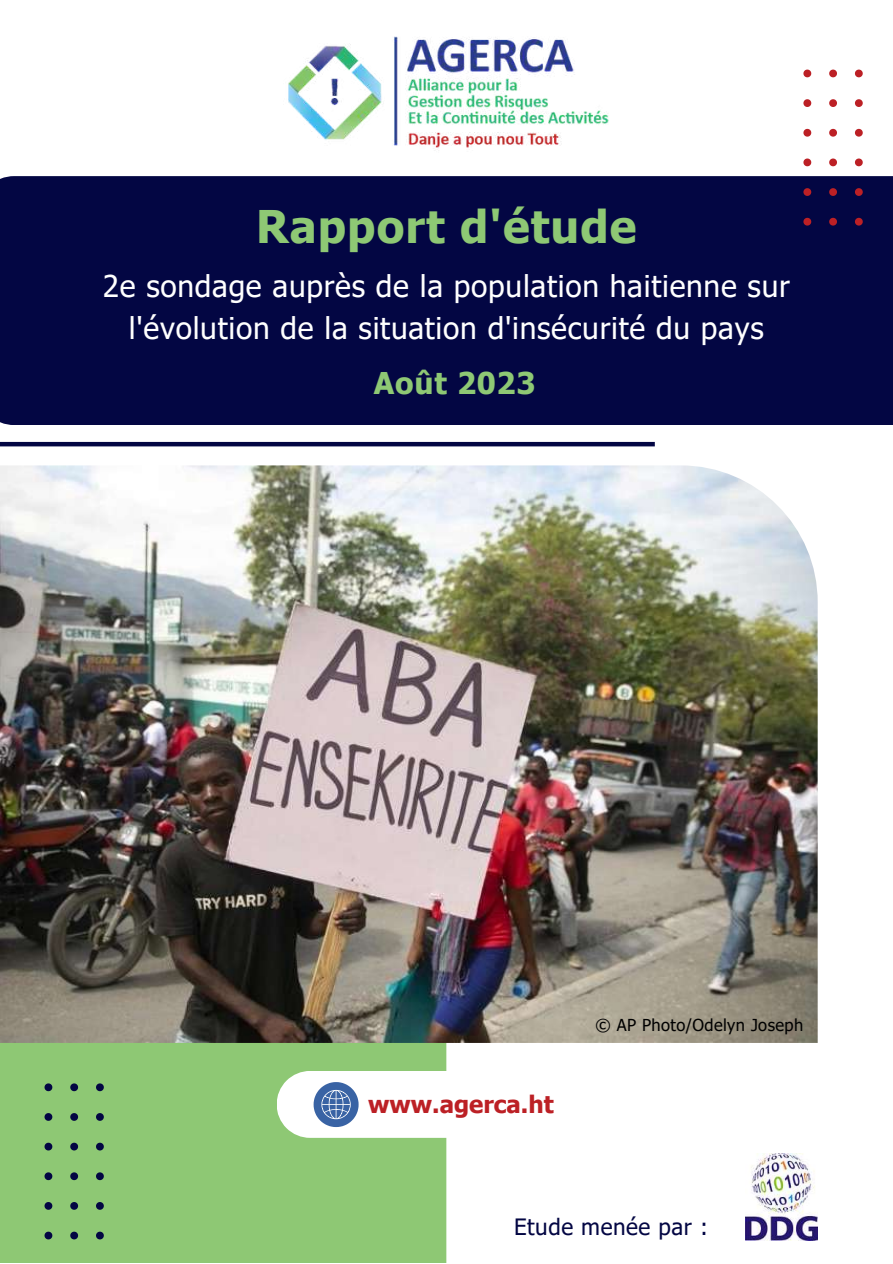
<style>
.page{position:relative;width:893px;height:1264px;background:#fff}
.page>*{position:absolute;margin:0;border:0;box-sizing:border-box;transform-origin:0 0}
.t1{font:700 45px "Tahoma";letter-spacing:.025em;color:#8ec874}
.t2{font:30px/41.5px "Tahoma";letter-spacing:.025em;color:#fff;text-align:center}
.t3{font:700 30px "Tahoma";letter-spacing:.025em;color:#8ec874}
.t4{font:700 24px "Tahoma";color:#bc2025}
.t5{font:22.5px "Tahoma";letter-spacing:.025em;color:#030643}
.t6{font:16.5px "Tahoma";letter-spacing:.025em;color:#000}
</style>
<div class="page">
<div style="left:0;top:771px;width:446px;height:491px;background:#8ec874"></div>
<img style="left:0;top:465px;width:817px;height:577px">
<hr style="left:0;top:442px;width:654px;height:4px;background:#030643">
<svg style="left:45px;top:1231px;width:7px;height:8px"></svg>
<svg style="left:45px;top:1202px;width:7px;height:7px"></svg>
<svg style="left:45px;top:1172px;width:7px;height:8px"></svg>
<svg style="left:45px;top:1142px;width:7px;height:8px"></svg>
<svg style="left:45px;top:1113px;width:7px;height:7px"></svg>
<svg style="left:45px;top:1083px;width:7px;height:8px"></svg>
<svg style="left:70px;top:1231px;width:8px;height:8px"></svg>
<svg style="left:70px;top:1202px;width:8px;height:7px"></svg>
<svg style="left:70px;top:1172px;width:8px;height:8px"></svg>
<svg style="left:70px;top:1142px;width:8px;height:8px"></svg>
<svg style="left:70px;top:1113px;width:8px;height:7px"></svg>
<svg style="left:70px;top:1083px;width:8px;height:8px"></svg>
<svg style="left:96px;top:1231px;width:8px;height:8px"></svg>
<svg style="left:96px;top:1202px;width:8px;height:7px"></svg>
<svg style="left:96px;top:1172px;width:8px;height:8px"></svg>
<svg style="left:96px;top:1142px;width:8px;height:8px"></svg>
<svg style="left:96px;top:1113px;width:8px;height:7px"></svg>
<svg style="left:96px;top:1083px;width:8px;height:8px"></svg>
<img style="left:288px;top:36px;width:321px;height:112px">
<div style="left:0;top:176px;width:892px;height:249px;background:#030643"></div>
<svg style="left:803px;top:218px;width:8px;height:7px"></svg>
<svg style="left:803px;top:188px;width:8px;height:8px"></svg>
<svg style="left:803px;top:158px;width:8px;height:8px"></svg>
<svg style="left:803px;top:129px;width:8px;height:8px"></svg>
<svg style="left:803px;top:99px;width:8px;height:8px"></svg>
<svg style="left:803px;top:70px;width:8px;height:7px"></svg>
<svg style="left:829px;top:218px;width:7px;height:7px"></svg>
<svg style="left:829px;top:188px;width:7px;height:8px"></svg>
<svg style="left:829px;top:158px;width:7px;height:8px"></svg>
<svg style="left:829px;top:129px;width:7px;height:8px"></svg>
<svg style="left:829px;top:99px;width:7px;height:8px"></svg>
<svg style="left:829px;top:70px;width:7px;height:7px"></svg>
<svg style="left:854px;top:218px;width:8px;height:7px"></svg>
<svg style="left:854px;top:188px;width:8px;height:8px"></svg>
<svg style="left:854px;top:158px;width:8px;height:8px"></svg>
<svg style="left:854px;top:129px;width:8px;height:8px"></svg>
<svg style="left:855px;top:99px;width:7px;height:8px"></svg>
<svg style="left:854px;top:70px;width:8px;height:7px"></svg>
<img style="left:745px;top:1153px;width:72px;height:87px">
<svg style="left:277px;top:1070px;width:170px;height:67px;background:#e0e8ec"></svg>
<h1 class="t1" style="left:256px;top:198px;width:382px">Rapport d'étude</h1>
<p class="t2" style="left:103px;top:264px;width:688px">2e sondage auprès de la population haitienne sur l'évolution de la situation d'insécurité du pays</p>
<p class="t3" style="left:374px;top:364px;width:163px">Août 2023</p>
<p class="t4" style="left:368px;top:1088px;width:187px">www.agerca.ht</p>
<p class="t6" style="left:595px;top:1014px;width:209px">© AP Photo/Odelyn Joseph</p>
<p class="t5" style="left:514px;top:1211px;width:195px">Etude menée par :</p>
</div>
